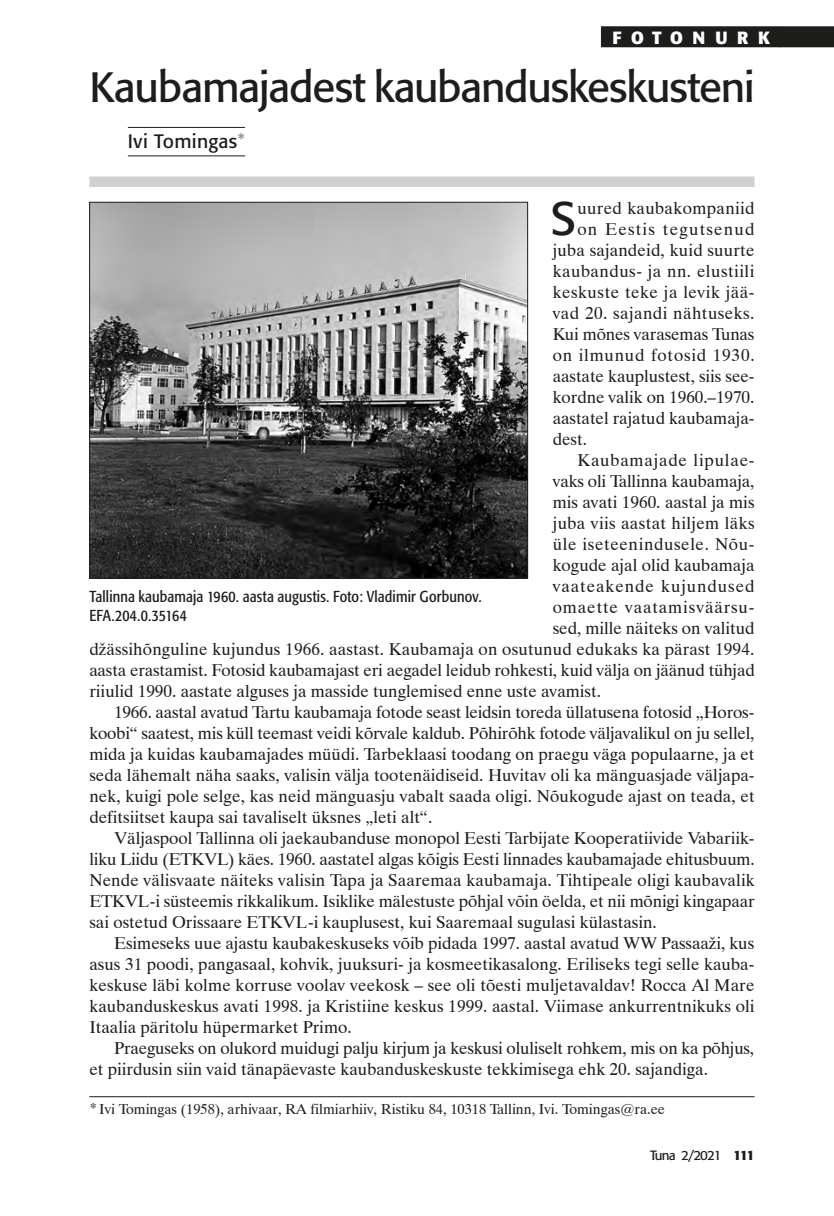
<style>
.page{position:relative;width:834px;height:1216px;background:#fff}
.page>*{position:absolute;margin:0;border:0;box-sizing:border-box;transform-origin:0 0}
.t1{font:46.55px "Formata";color:#1d1d1b}
.t2{font:42px "Formata";letter-spacing:-.03em;color:#1d1d1b}
.t3{font:19.25px "Formata";letter-spacing:.015em;color:#1d1d1b}
.t4{font:700 17.5px "Formata";color:#fff}
.t5{font:17.15px "Dutch 801 BT";color:#1d1d1b}
.t6{font:17.15px "Dutch 801 BT";letter-spacing:.03em;color:#1d1d1b}
.t7{font:17.15px "Dutch 801 BT";letter-spacing:.02em;color:#1d1d1b}
.t8{font:17.15px "Dutch 801 BT";letter-spacing:.045em;color:#1d1d1b}
.t9{font:17.15px "Dutch 801 BT";letter-spacing:.035em;color:#1d1d1b}
.t10{font:17.15px "Dutch 801 BT";letter-spacing:.05em;color:#1d1d1b}
.t11{font:17.15px "Dutch 801 BT";letter-spacing:.055em;color:#1d1d1b}
.t12{font:17.15px "Dutch 801 BT";letter-spacing:.07em;color:#1d1d1b}
.t13{font:condensed 15.75px/18.9px "Formata";letter-spacing:.01em;color:#1d1d1b}
.t14{font:14.35px "Dutch 801 BT";color:#1d1d1b}
.t15{font:13.3px "Formata";letter-spacing:-.07em;color:#1d1d1b}
.s1{font-weight:400;font-size:13.65px;color:#1d1d1b}
.s2{font-size:15.75px}
.s3{font-weight:700}
</style>
<div class="page">
<div style="left:778px;top:26px;width:55px;height:21px;background:#1d1d1b"></div>
<div style="left:600px;top:26px;width:179px;height:21px;background:#1d1d1b"></div>
<hr style="left:128px;top:127px;width:117px;height:1px;background:#1d1d1b">
<hr style="left:128px;top:155px;width:117px;height:1px;background:#1d1d1b">
<hr style="left:89px;top:1096px;width:665px;height:1px;background:#1d1d1b">
<img style="left:91px;top:204px;width:434px;height:372px">
<div style="left:89px;top:176px;width:665px;height:11px;background:#d0d0d0"></div>
<p class="t4" style="left:612px;top:26px;width:168px">F O T O N URK<span class="s1">Fotonurk</span></p>
<h2 class="t2" style="left:89px;top:62px;width:666px">Kaubamajadest kaubanduskeskusteni</h2>
<p class="t3" style="left:128px;top:130px;width:118px">Ivi Tomingas<sup>*</sup></p>
<h1 class="t1" style="left:550px;top:190px;width:27px">S</h1>
<p class="t7" style="left:577px;top:197px;width:179px">uured kaubakompaniid</p>
<p class="t12" style="left:577px;top:218px;width:179px">on Eestis tegutsenud</p>
<p class="t5" style="left:552px;top:239px;width:203px">juba sajandeid, kuid suurte</p>
<p class="t6" style="left:552px;top:260px;width:203px">kaubandus- ja nn. elustiili</p>
<p class="t6" style="left:552px;top:281px;width:203px">keskuste teke ja levik jää-</p>
<p class="t6" style="left:552px;top:302px;width:203px">vad 20. sajandi nähtuseks.</p>
<p class="t5" style="left:552px;top:323px;width:203px">Kui mõnes varasemas Tunas</p>
<p class="t8" style="left:552px;top:344px;width:203px">on ilmunud fotosid 1930.</p>
<p class="t5" style="left:552px;top:365px;width:203px">aastate kauplustest, siis see-</p>
<p class="t5" style="left:552px;top:386px;width:203px">kordne valik on 1960.–1970.</p>
<p class="t5" style="left:552px;top:407px;width:203px">aastatel rajatud kaubamaja-</p>
<p class="t5" style="left:552px;top:428px;width:36px">dest.</p>
<p class="t8" style="left:577px;top:449px;width:178px">Kaubamajade lipulae-</p>
<p class="t5" style="left:552px;top:470px;width:203px">vaks oli Tallinna kaubamaja,</p>
<p class="t5" style="left:552px;top:491px;width:203px">mis avati 1960. aastal ja mis</p>
<p class="t7" style="left:552px;top:512px;width:203px">juba viis aastat hiljem läks</p>
<p class="t9" style="left:552px;top:533px;width:203px">üle iseteenindusele. Nõu-</p>
<p class="t5" style="left:552px;top:554px;width:203px">kogude ajal olid kaubamaja</p>
<p class="t11" style="left:552px;top:575px;width:203px">vaateakende kujundused</p>
<p class="t10" style="left:552px;top:596px;width:203px">omaette vaatamisväärsu-</p>
<p class="t5" style="left:552px;top:617px;width:203px">sed, mille näiteks on valitud</p>
<p class="t5" style="left:89px;top:638px;width:666px">džässihõnguline kujundus 1966. aastast. Kaubamaja on osutunud edukaks ka pärast 1994.</p>
<p class="t5" style="left:89px;top:659px;width:666px">aasta erastamist. Fotosid kaubamajast eri aegadel leidub rohkesti, kuid välja on jäänud tühjad</p>
<p class="t5" style="left:89px;top:680px;width:513px">riiulid 1990. aastate alguses ja masside tunglemised enne uste avamist.</p>
<p class="t5" style="left:114px;top:701px;width:641px">1966. aastal avatud Tartu kaubamaja fotode seast leidsin toreda üllatusena fotosid „Horos-</p>
<p class="t5" style="left:89px;top:722px;width:666px">koobi“ saatest, mis küll teemast veidi kõrvale kaldub. Põhirõhk fotode väljavalikul on ju sellel,</p>
<p class="t5" style="left:89px;top:743px;width:666px">mida ja kuidas kaubamajades müüdi. Tarbeklaasi toodang on praegu väga populaarne, ja et</p>
<p class="t5" style="left:89px;top:764px;width:666px">seda lähemalt näha saaks, valisin välja tootenäidiseid. Huvitav oli ka mänguasjade väljapa-</p>
<p class="t5" style="left:89px;top:785px;width:666px">nek, kuigi pole selge, kas neid mänguasju vabalt saada oligi. Nõukogude ajast on teada, et</p>
<p class="t5" style="left:89px;top:806px;width:344px">defitsiitset kaupa sai tavaliselt üksnes „leti alt“.</p>
<p class="t5" style="left:114px;top:827px;width:641px">Väljaspool Tallinna oli jaekaubanduse monopol Eesti Tarbijate Kooperatiivide Vabariik-</p>
<p class="t5" style="left:89px;top:848px;width:666px">liku Liidu (ETKVL) käes. 1960. aastatel algas kõigis Eesti linnades kaubamajade ehitusbuum.</p>
<p class="t5" style="left:89px;top:869px;width:666px">Nende välisvaate näiteks valisin Tapa ja Saaremaa kaubamaja. Tihtipeale oligi kaubavalik</p>
<p class="t5" style="left:89px;top:890px;width:666px">ETKVL-i süsteemis rikkalikum. Isiklike mälestuste põhjal võin öelda, et nii mõnigi kingapaar</p>
<p class="t5" style="left:89px;top:911px;width:569px">sai ostetud Orissaare ETKVL-i kauplusest, kui Saaremaal sugulasi külastasin.</p>
<p class="t5" style="left:114px;top:932px;width:641px">Esimeseks uue ajastu kaubakeskuseks võib pidada 1997. aastal avatud WW Passaaži, kus</p>
<p class="t5" style="left:89px;top:953px;width:666px">asus 31 poodi, pangasaal, kohvik, juuksuri- ja kosmeetikasalong. Eriliseks tegi selle kauba-</p>
<p class="t5" style="left:89px;top:974px;width:666px">keskuse läbi kolme korruse voolav veekosk – see oli tõesti muljetavaldav! Rocca Al Mare</p>
<p class="t5" style="left:89px;top:995px;width:666px">kaubanduskeskus avati 1998. ja Kristiine keskus 1999. aastal. Viimase ankurrentnikuks oli</p>
<p class="t5" style="left:89px;top:1016px;width:264px">Itaalia päritolu hüpermarket Primo.</p>
<p class="t5" style="left:114px;top:1037px;width:641px">Praeguseks on olukord muidugi palju kirjum ja keskusi oluliselt rohkem, mis on ka põhjus,</p>
<p class="t5" style="left:89px;top:1058px;width:620px">et piirdusin siin vaid tänapäevaste kaubanduskeskuste tekkimisega ehk 20. sajandiga.</p>
<p class="t14" style="left:89px;top:1100px;width:577px"><span class="s2">*</span> Ivi Tomingas (1958), arhivaar, RA filmiarhiiv, Ristiku 84, 10318 Tallinn, Ivi. Tomingas@ra.ee</p>
<p class="t13" style="left:89px;top:587px;width:393px">Tallinna kaubamaja 1960. aasta augustis. Foto: Vladimir Gorbunov.<br>EFA.204.0.35164</p>
<p class="t15" style="left:650px;top:1146px;width:106px">Tuna 2/2021 <span class="s3">111</span></p>
</div>
